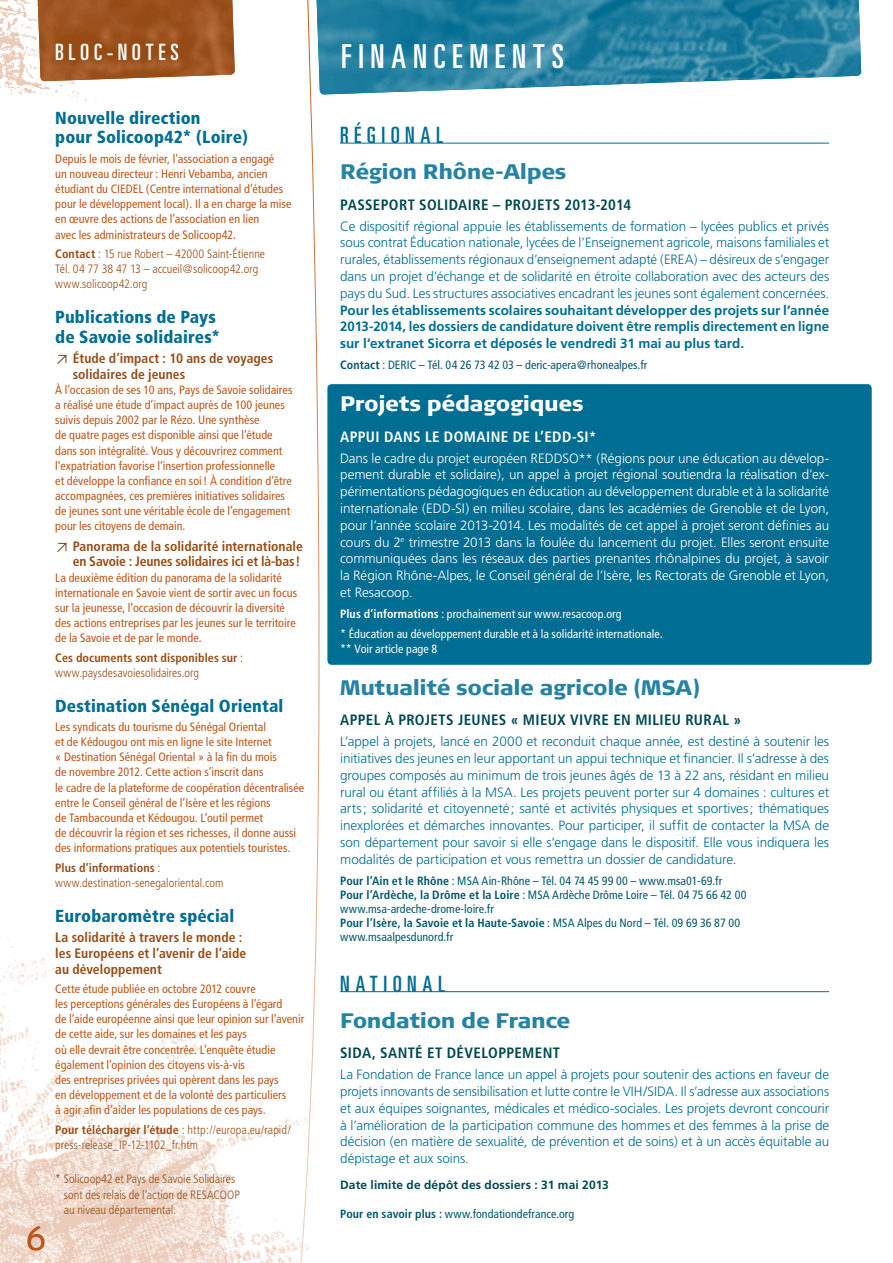
<style>
.page{position:relative;width:893px;height:1263px;background:#fff}
.page>*{position:absolute;margin:0;border:0;box-sizing:border-box;transform-origin:0 0}
.t1{font:ultra-condensed 33px "Univers";letter-spacing:.21em;color:#fff}
.t2{font:33px "Signa Column";color:#bc5618}
.t3{font:ultra-condensed 22.5px "Univers";letter-spacing:.24em;color:#006d93}
.t4{font:ultra-condensed 22.5px "Univers";letter-spacing:.21em;color:#fff}
.t5{font:900 21px "Signa Column";letter-spacing:-.02em;color:#2683a3}
.t6{font:900 21px "Signa Column";letter-spacing:-.015em;color:#fff}
.t7{font:900 condensed 17.4px/19.6px "Frutiger";letter-spacing:.005em;color:#006d93}
.t8{font:700 condensed 15px "Frutiger";letter-spacing:.025em;color:#004950}
.t9{font:700 condensed 15px "Frutiger";letter-spacing:.025em;color:#fff}
.t10{font:700 condensed 13.65px/15.9px "Frutiger";color:#974c16}
.t11{font:300 13.5px/16.8px "Frutiger";letter-spacing:-.005em;color:#006d93;text-align:justify}
.t12{font:300 13.5px/16.8px "Frutiger";letter-spacing:-.005em;color:#fff;text-align:justify}
.t13{font:700 13.5px/16.8px "Frutiger";color:#006d93;text-align:justify}
.t14{font:condensed 12.15px/15.1px "Frutiger";color:#bc5618}
.t15{font:300 condensed 12.15px/15.1px "Frutiger";color:#974c16}
.t16{font:condensed 12px/14.2px "Frutiger";letter-spacing:.005em;color:#00576b}
.t17{font:condensed 12px/20.7px "Frutiger";color:#fff}
.t18{font:700 12px "Frutiger";letter-spacing:.015em;color:#004950}
.s1{font-weight:700}
.s2{font-family:"DIN";font-weight:400;font-stretch:normal;color:#5e3d13}
</style>
<div class="page">
<img style="left:340px;top:0;width:521px;height:94px">
<img style="left:0;top:0;width:97px;height:102px">
<img style="left:0;top:936px;width:401px;height:327px">
<img style="left:38px;top:0;width:197px;height:81px">
<svg style="left:816px;top:0;width:26px;height:21px"></svg>
<div style="left:327px;top:384px;width:545px;height:281px;background:#006d93;border-radius:4px"></div>
<svg style="left:297px;top:0;width:43px;height:1263px"></svg>
<hr style="left:340px;top:143px;width:489px;height:1px;background:#006d93">
<hr style="left:340px;top:991px;width:489px;height:1px;background:#006d93">
<h2 class="t4" style="left:55px;top:40px;width:125px">BLOC-NOTES</h2>
<h1 class="t2" style="left:26px;top:1220px;width:21px">6</h1>
<h3 class="t7" style="left:55px;top:108px;width:194px">Nouvelle direction<br>pour Solicoop42* (Loire)</h3>
<p class="t14" style="left:55px;top:151px;width:238px">Depuis le mois de février, l’association a engagé<br>un nouveau directeur : Henri Vebamba, ancien étudiant du CIEDEL (Centre international d’études pour le développement local). Il a en charge la mise en œuvre des actions de l’association en lien<br>avec les administrateurs de Solicoop42.</p>
<p class="t15" style="left:55px;top:246px;width:211px"><span class="s1">Contact</span> : 15 rue Robert – 42000 Saint-Étienne<br>Tél. 04 77 38 47 13 – accueil@solicoop42.org www.solicoop42.org</p>
<h3 class="t7" style="left:55px;top:307px;width:166px">Publications de Pays de Savoie solidaires*</h3>
<p class="t10" style="left:73px;top:350px;width:202px;text-indent:-17px"><span class="s2">≥</span> Étude d’impact : 10 ans de voyages solidaires de jeunes</p>
<p class="t14" style="left:55px;top:382px;width:239px">À l’occasion de ses 10 ans, Pays de Savoie solidaires a réalisé une étude d’impact auprès de 100 jeunes suivis depuis 2002 par le Rézo. Une synthèse<br>de quatre pages est disponible ainsi que l’étude dans son intégralité. Vous y découvrirez comment l’expatriation favorise l’insertion professionnelle<br>et développe la confiance en soi! À condition d’être accompagnées, ces premières initiatives solidaires de jeunes sont une véritable école de l’engagement pour les citoyens de demain.</p>
<p class="t10" style="left:55px;top:538px;width:249px;text-align:right"><span class="s2">≥</span> Panorama de la solidarité internationale en Savoie : Jeunes solidaires ici et là-bas!</p>
<p class="t14" style="left:55px;top:570px;width:243px">La deuxième édition du panorama de la solidarité internationale en Savoie vient de sortir avec un focus sur la jeunesse, l’occasion de découvrir la diversité des actions entreprises par les jeunes sur le territoire de la Savoie et de par le monde.</p>
<p class="t15" style="left:55px;top:650px;width:189px"><span class="s1">Ces documents sont disponibles sur</span> : www.paysdesavoiesolidaires.org</p>
<h3 class="t7" style="left:55px;top:696px;width:230px">Destination Sénégal Oriental</h3>
<p class="t14" style="left:55px;top:719px;width:251px">Les syndicats du tourisme du Sénégal Oriental<br>et de Kédougou ont mis en ligne le site Internet<br>« Destination Sénégal Oriental » à la fin du mois<br>de novembre 2012. Cette action s’inscrit dans<br>le cadre de la plateforme de coopération décentralisée entre le Conseil général de l’Isère et les régions<br>de Tambacounda et Kédougou. L’outil permet<br>de découvrir la région et ses richesses, il donne aussi des informations pratiques aux potentiels touristes.</p>
<p class="t15" style="left:55px;top:860px;width:170px"><span class="s1">Plus d’informations</span> : www.destination-senegaloriental.com</p>
<h3 class="t7" style="left:55px;top:906px;width:181px">Eurobaromètre spécial</h3>
<p class="t10" style="left:55px;top:929px;width:193px">La solidarité à travers le monde : les Européens et l’avenir de l’aide au développement</p>
<p class="t14" style="left:55px;top:981px;width:251px">Cette étude publiée en octobre 2012 couvre<br>les perceptions générales des Européens à l’égard<br>de l’aide européenne ainsi que leur opinion sur l’avenir de cette aide, sur les domaines et les pays<br>où elle devrait être concentrée. L’enquête étudie également l’opinion des citoyens vis-à-vis<br>des entreprises privées qui opèrent dans les pays<br>en développement et de la volonté des particuliers<br>à agir afin d’aider les populations de ces pays.</p>
<p class="t15" style="left:55px;top:1122px;width:237px"><span class="s1">Pour télécharger l’étude</span> : http://europa.eu/rapid/ press-release_IP-12-1102_fr.htm</p>
<p class="t15" style="left:64px;top:1172px;width:178px;text-indent:-8px">* Solicoop42 et Pays de Savoie Solidaires sont des relais de l’action de RESACOOP au niveau départemental.</p>
<h1 class="t1" style="left:341px;top:37px;width:224px">FIN ANCEMENTS</h1>
<h2 class="t3" style="left:340px;top:122px;width:104px">RÉGIONAL</h2>
<h3 class="t5" style="left:340px;top:159px;width:228px">Région Rhône-Alpes</h3>
<p class="t8" style="left:340px;top:196px;width:293px">Passeport solidaire – projets 2013-2014</p>
<p class="t11" style="left:340px;top:218px;width:491px">Ce dispositif régional appuie les établissements de formation – lycées publics et privés sous contrat Éducation nationale, lycées de l’Enseignement agricole, maisons familiales et rurales, établissements régionaux d’enseignement adapté (EREA) – désireux de s’engager dans un projet d’échange et de solidarité en étroite collaboration avec des acteurs des pays du Sud. Les structures associatives encadrant les jeunes sont également concernées.</p>
<p class="t13" style="left:340px;top:302px;width:490px">Pour les établissements scolaires souhaitant développer des projets sur l’année 2013-2014, les dossiers de candidature doivent être remplis directement en ligne sur l’extranet Sicorra et déposés le vendredi 31 mai au plus tard.</p>
<p class="t16" style="left:340px;top:358px;width:309px"><span class="s1">Contact</span> : DERIC – Tél. 04 26 73 42 03 – deric-apera@rhonealpes.fr</p>
<h3 class="t6" style="left:340px;top:391px;width:245px">Projets pédagogiques</h3>
<p class="t9" style="left:340px;top:427px;width:214px">Appui dans le domaine de l’EDD</p>
<p class="t9" style="left:572px;top:427px;width:26px">-SI *</p>
<p class="t12" style="left:340px;top:450px;width:491px">Dans le cadre du projet européen REDDSO** (Régions pour une éducation au dévelop&shy;pement durable et solidaire), un appel à projet régional soutiendra la réalisation d’ex&shy;périmentations pédagogiques en éducation au développement durable et à la solidarité internationale (EDD-SI) en milieu scolaire, dans les académies de Grenoble et de Lyon, pour l’année scolaire 2013-2014. Les modalités de cet appel à projet seront définies au cours du 2<sup>e</sup> trimestre 2013 dans la foulée du lancement du projet. Elles seront ensuite communiquées dans les réseaux des parties prenantes rhônalpines du projet, à savoir la Région Rhône-Alpes, le Conseil général de l’Isère, les Rectorats de Grenoble et Lyon, et Resacoop.</p>
<p class="t17" style="left:340px;top:603px;width:324px"><span class="s1">Plus d’informations</span> : prochainement sur www.resacoop.org<br>* Éducation au développement durable et à la solidarité internationale.</p>
<p class="t17" style="left:340px;top:638px;width:99px">** Voir article page 8</p>
<h3 class="t5" style="left:340px;top:674px;width:361px">Mutualité sociale agricole (MSA)</h3>
<p class="t8" style="left:340px;top:711px;width:402px">Appel à projets jeunes « M ieux vivre en milieu rural »</p>
<p class="t11" style="left:340px;top:733px;width:490px">L’appel à projets, lancé en 2000 et reconduit chaque année, est destiné à soutenir les initiatives des jeunes en leur apportant un appui technique et financier. Il s’adresse à des groupes composés au minimum de trois jeunes âgés de 13 à 22 ans, résidant en milieu rural ou étant affiliés à la MSA. Les projets peuvent porter sur 4 domaines : cultures et arts; solidarité et citoyenneté; santé et activités physiques et sportives; thématiques inexplorées et démarches innovantes. Pour participer, il suffit de contacter la MSA de son département pour savoir si elle s’engage dans le dispositif. Elle vous indiquera les modalités de participation et vous remettra un dossier de candidature.</p>
<p class="t16" style="left:340px;top:873px;width:408px"><span class="s1">Pour l’Ain et le Rhône</span> : MSA Ain-Rhône – Tél. 04 74 45 99 00 – www.msa01-69.fr <span class="s1">Pour l’Ardèche, la Drôme et la Loire</span> : MSA Ardèche Drôme Loire – Tél. 04 75 66 42 00 www.msa-ardeche-drome-loire.fr<br><span class="s1">Pour l’Isère, la Savoie et la Haute-Savoie</span> : MSA Alpes du Nord – Tél. 09 69 36 87 00 www.msaalpesdunord.fr</p>
<h2 class="t3" style="left:340px;top:971px;width:14px">NAT</h2>
<h2 class="t3" style="left:384px;top:971px;width:52px">IONAL</h2>
<h3 class="t5" style="left:340px;top:1007px;width:232px">Fondation de France</h3>
<p class="t8" style="left:340px;top:1044px;width:221px">Sida, santé et développement</p>
<p class="t11" style="left:340px;top:1066px;width:491px">La Fondation de France lance un appel à projets pour soutenir des actions en faveur de projets innovants de sensibilisation et lutte contre le VIH/SIDA. Il s’adresse aux associations et aux équipes soignantes, médicales et médico-sociales. Les projets devront concourir à l’amélioration de la participation commune des hommes et des femmes à la prise de décision (en matière de sexualité, de prévention et de soins) et à un accès équitable au dépistage et aux soins.</p>
<p class="t18" style="left:340px;top:1177px;width:270px">Date limite de dépôt des dossiers : 31 mai 2013</p>
<p class="t16" style="left:340px;top:1206px;width:236px"><span class="s1">Pour en savoir plus :</span> www.fondationdefrance.org</p>
</div>
